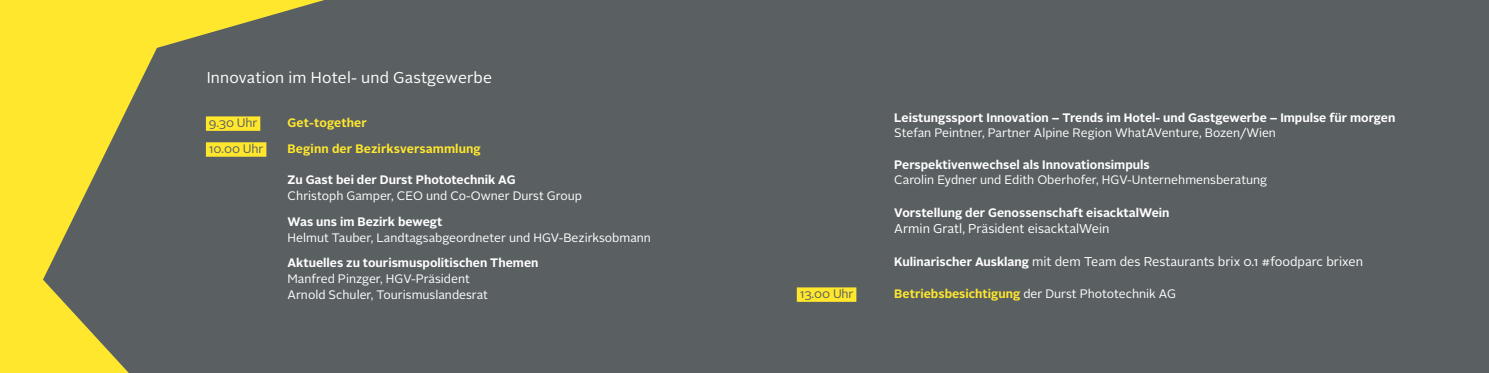
<style>
.page{position:relative;width:1489px;height:373px;background:#fff}
.page>*{position:absolute;margin:0;border:0;box-sizing:border-box;transform-origin:0 0}
.t1{font:15.62px "Alright Sans";letter-spacing:.01em;color:#fff}
.t2{font:12.75px "Alright Sans";color:#fff}
.t3{font:12.25px/15.6px "Alright Sans";color:#fff}
.t4{font:700 12.25px "Alright Sans";color:#fff}
.t5{font:700 12.25px "Alright Sans";letter-spacing:.01em;color:#ffe72e}
.t6{font:12.25px "Alright Sans";letter-spacing:-.01em;color:#5a5f62}
.s1{font-weight:700;font-size:12.25px}
.s2{font-weight:700;color:#ffe72e}
</style>
<div class="page">
<div style="left:0;top:0;width:1488px;height:372px;background:#ffe72e"></div>
<div style="left:43px;top:0;width:1445px;height:372px;background:#5a5f62"></div>
<div style="left:796px;top:287px;width:60px;height:14px;background:#ffe72e"></div>
<div style="left:206px;top:116px;width:54px;height:15px;background:#ffe72e"></div>
<div style="left:206px;top:142px;width:60px;height:14px;background:#ffe72e"></div>
<p class="t1" style="left:207px;top:67px;width:287px">Innovation im Hotel- und Gastgewerbe</p>
<p class="t6" style="left:209px;top:114px;width:50px">9.30 Uhr</p>
<p class="t5" style="left:287px;top:114px;width:81px">Get-together</p>
<p class="t6" style="left:209px;top:140px;width:56px">10.00 Uhr</p>
<p class="t5" style="left:287px;top:140px;width:195px">Beginn der Bezirksversammlung</p>
<p class="t4" style="left:287px;top:171px;width:229px">Zu Gast bei der Durst Phototechnik AG</p>
<p class="t3" style="left:287px;top:188px;width:296px">Christoph Gamper, CEO und Co-Owner Durst Group</p>
<p class="t4" style="left:287px;top:212px;width:156px">Was uns im Bezirk bewegt</p>
<p class="t3" style="left:287px;top:229px;width:365px">Helmut Tauber, Landtagsabgeordneter und HGV-Bezirksobmann</p>
<p class="t4" style="left:287px;top:254px;width:252px">Aktuelles zu tourismuspolitischen Themen</p>
<p class="t3" style="left:287px;top:270px;width:202px">Manfred Pinzger, HGV-Präsident<br>Arnold Schuler, Tourismuslandesrat</p>
<p class="t4" style="left:894px;top:108px;width:502px">Leistungssport Innovation – Trends im Hotel- und Gastgewerbe – Impulse für morgen</p>
<p class="t3" style="left:894px;top:125px;width:383px">Stefan Peintner, Partner Alpine Region WhatAVenture, Bozen/Wien</p>
<p class="t4" style="left:894px;top:155px;width:257px">Perspektivenwechsel als Innovationsimpuls</p>
<p class="t3" style="left:894px;top:172px;width:374px">Carolin Eydner und Edith Oberhofer, HGV-Unternehmensberatung</p>
<p class="t4" style="left:894px;top:203px;width:277px">Vorstellung der Genossenschaft eisacktalWein</p>
<p class="t2" style="left:894px;top:219px;width:217px">Armin Gratl, Präsident eisacktalWein</p>
<p class="t2" style="left:894px;top:252px;width:470px"><span class="s1">Kulinarischer Ausklang</span> mit dem Team des Restaurants brix 0.1 #foodparc brixen</p>
<p class="t6" style="left:799px;top:285px;width:55px">13.00 Uhr</p>
<p class="t3" style="left:894px;top:286px;width:283px"><span class="s2">Betriebsbesichtigung</span> der Durst Phototechnik AG</p>
</div>
